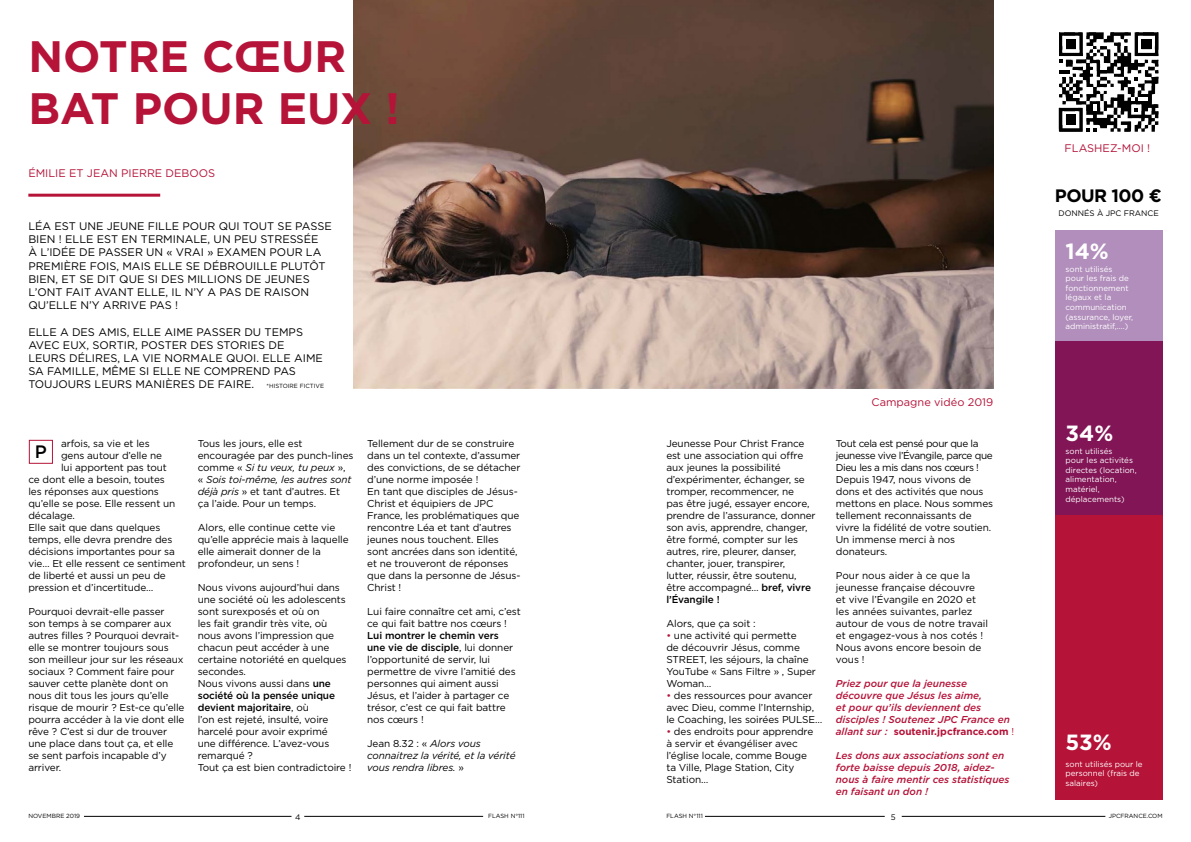
<style>
.page{position:relative;width:1191px;height:842px;background:#fff}
.page>*{position:absolute;margin:0;border:0;box-sizing:border-box;transform-origin:0 0}
.t1{font:700 44px/52.8px "Gotham";color:#b51338}
.t2{font:700 22px "Gotham";color:#fff}
.t3{font:700 18px "Gotham";letter-spacing:-.03em;color:#000}
.t4{font:500 18px "Gotham";color:#000}
.t5{font:11px/13.2px "Gotham";color:#000}
.t6{font:11px "Gotham";color:#b51338}
.t7{font:10px/12px "Gotham";letter-spacing:-.01em;color:#000}
.t8{font:italic 500 10px/12px "Gotham";color:#b51338}
.t9{font:italic 10px/12px "Gotham";letter-spacing:-.01em;color:#000}
.t10{font:8px/9.6px "Gotham";color:#fff}
.t11{font:8px "Gotham";color:#000}
.t12{font:6px "Gotham";color:#000}
.s1{font-style:italic}
.s2{font-weight:500}
.s3{font-style:normal}
.s4{color:#b51338}
.s5{font-weight:700;font-style:normal}
.s6{font-weight:400;font-style:normal}
</style>
<div class="page">
<hr style="left:304px;top:816px;width:179px;height:1px;background:#000">
<hr style="left:84px;top:816px;width:207px;height:1px;background:#000">
<hr style="left:705px;top:816px;width:179px;height:1px;background:#000">
<hr style="left:901px;top:816px;width:204px;height:1px;background:#000">
<img style="left:354px;top:0;width:639px;height:388px">
<hr style="left:28px;top:194px;width:132px;height:3px;background:#b51338">
<div style="left:1054px;top:230px;width:108px;height:569px;background:#b51338"></div>
<div style="left:1054px;top:341px;width:108px;height:174px;background:#821556"></div>
<div style="left:1054px;top:230px;width:108px;height:111px;background:#b28ebc"></div>
<svg style="left:1058px;top:32px;width:101px;height:100px"></svg>
<div style="left:1066px;top:39px;width:10px;height:10px;background:#000"></div>
<div style="left:1066px;top:115px;width:10px;height:10px;background:#000"></div>
<div style="left:1141px;top:39px;width:10px;height:10px;background:#000"></div>
<div style="left:29px;top:440px;width:24px;height:24px;border:1px solid #b51338"></div>
<h1 class="t1" style="left:28px;top:29px;width:373px">NOTRE CŒUR<br>BAT POUR EUX !</h1>
<p class="t6" style="left:28px;top:166px;width:188px">ÉMILIE ET JEAN PIERRE DEBOOS</p>
<p class="t5" style="left:28px;top:219px;width:305px">LÉA EST UNE JEUNE FILLE POUR QUI TOUT SE PASSE BIEN ! ELLE EST EN TERMINALE, UN PEU STRESSÉE<br>À L’IDÉE DE PASSER UN « VRAI » EXAMEN POUR LA PREMIÈRE FOIS, MAIS ELLE SE DÉBROUILLE PLUTÔT BIEN, ET SE DIT QUE SI DES MILLIONS DE JEUNES L’ONT FAIT AVANT ELLE, IL N’Y A PAS DE RAISON QU’ELLE N’Y ARRIVE PAS !</p>
<p class="t5" style="left:28px;top:325px;width:296px">ELLE A DES AMIS, ELLE AIME PASSER DU TEMPS AVEC EUX, SORTIR, POSTER DES STORIES DE LEURS DÉLIRES, LA VIE NORMALE QUOI. ELLE AIME SA FAMILLE, MÊME SI ELLE NE COMPREND PAS TOUJOURS LEURS MANIÈRES DE FAIRE.</p>
<p class="t12" style="left:266px;top:382px;width:59px">*HISTOIRE FICTIVE</p>
<p class="t7" style="left:61px;top:437px;width:90px">arfois, sa vie et les</p>
<p class="t7" style="left:61px;top:449px;width:103px">gens autour d’elle ne</p>
<p class="t7" style="left:61px;top:461px;width:107px">lui apportent pas tout</p>
<p class="t7" style="left:28px;top:473px;width:138px">ce dont elle a besoin, toutes</p>
<p class="t7" style="left:28px;top:485px;width:132px">les réponses aux questions</p>
<p class="t7" style="left:28px;top:497px;width:149px">qu’elle se pose. Elle ressent un</p>
<p class="t7" style="left:28px;top:509px;width:48px">décalage.</p>
<p class="t7" style="left:28px;top:521px;width:134px">Elle sait que dans quelques</p>
<p class="t7" style="left:28px;top:533px;width:145px">temps, elle devra prendre des</p>
<p class="t7" style="left:28px;top:545px;width:148px">décisions importantes pour sa</p>
<p class="t7" style="left:28px;top:557px;width:159px">vie… Et elle ressent ce sentiment</p>
<p class="t7" style="left:28px;top:569px;width:139px">de liberté et aussi un peu de</p>
<p class="t7" style="left:28px;top:581px;width:126px">pression et d’incertitude…</p>
<p class="t7" style="left:28px;top:605px;width:158px">Pourquoi devrait-elle passer<br>son temps à se comparer aux autres filles ? Pourquoi devrait&shy;elle se montrer toujours sous son meilleur jour sur les réseaux sociaux ? Comment faire pour sauver cette planète dont on nous dit tous les jours qu’elle risque de mourir ? Est-ce qu’elle pourra accéder à la vie dont elle rêve ? C’est si dur de trouver une place dans tout ça, et elle se sent parfois incapable d’y arriver.</p>
<h3 class="t4" style="left:35px;top:440px;width:14px">P</h3>
<p class="t7" style="left:198px;top:437px;width:157px">Tous les jours, elle est encouragée par des punch-lines comme « <span class="s1">Si tu veux, tu peux</span> », « <span class="s1">Sois toi-même, les autres sont déjà pris</span> » et tant d’autres. Et ça l’aide. Pour un temps.</p>
<p class="t7" style="left:198px;top:521px;width:152px">Alors, elle continue cette vie qu’elle apprécie mais à laquelle elle aimerait donner de la profondeur, un sens !</p>
<p class="t7" style="left:198px;top:581px;width:155px">Nous vivons aujourd’hui dans une société où les adolescents sont surexposés et où on<br>les fait grandir très vite, où nous avons l’impression que chacun peut accéder à une certaine notoriété en quelques secondes.<br>Nous vivons aussi dans <span class="s2">une société où la pensée unique devient majoritaire</span>, où<br>l’on est rejeté, insulté, voire harcelé pour avoir exprimé<br>une différence. L’avez-vous remarqué ?<br>Tout ça est bien contradictoire !</p>
<p class="t7" style="left:367px;top:437px;width:155px">Tellement dur de se construire dans un tel contexte, d’assumer des convictions, de se détacher d’une norme imposée !<br>En tant que disciples de Jésus-<br>Christ et équipiers de JPC<br>France, les problématiques que rencontre Léa et tant d’autres jeunes nous touchent. Elles sont ancrées dans son identité, et ne trouveront de réponses que dans la personne de Jésus-<br>Christ !</p>
<p class="t7" style="left:367px;top:605px;width:155px">Lui faire connaître cet ami, c’est ce qui fait battre nos cœurs !</p>
<p class="t7" style="left:367px;top:629px;width:150px"><span class="s2">Lui montrer le chemin vers une vie de disciple</span>, lui donner l’opportunité de servir, lui permettre de vivre l’amitié des personnes qui aiment aussi<br>Jésus, et l’aider à partager ce trésor, c’est ce qui fait battre nos cœurs !</p>
<p class="t9" style="left:367px;top:737px;width:150px"><span class="s3">Jean 8.32 : «</span> Alors vous connaitrez la vérité, et la vérité vous rendra libres. <span class="s3">»</span></p>
<p class="t7" style="left:666px;top:437px;width:151px">Jeunesse Pour Christ France est une association qui offre aux jeunes la possibilité d’expérimenter, échanger, se tromper, recommencer, ne<br>pas être jugé, essayer encore, prendre de l’assurance, donner son avis, apprendre, changer, être formé, compter sur les autres, rire, pleurer, danser, chanter, jouer, transpirer,<br>lutter, réussir, être soutenu, être accompagné… <span class="s2">bref, vivre l’Évangile !</span></p>
<p class="t7" style="left:666px;top:617px;width:91px">Alors, que ça soit :</p>
<p class="t7" style="left:666px;top:629px;width:151px"><span class="s4">•</span> une activité qui permette<br>de découvrir Jésus, comme<br>STREET, les séjours, la chaîne<br>YouTube « Sans Filtre » , Super<br>Woman…</p>
<p class="t7" style="left:666px;top:689px;width:157px"><span class="s4">•</span> des ressources pour avancer avec Dieu, comme l’Internship, le Coaching, les soirées PULSE…</p>
<p class="t7" style="left:666px;top:725px;width:148px"><span class="s4">•</span> des endroits pour apprendre à servir et évangéliser avec l’église locale, comme Bouge ta Ville, Plage Station, City<br>Station…</p>
<p class="t6" style="left:871px;top:395px;width:123px">Campagne vidéo 2019</p>
<p class="t7" style="left:835px;top:437px;width:159px">Tout cela est pensé pour que la jeunesse vive l’Évangile, parce que<br>Dieu les a mis dans nos cœurs !<br>Depuis 1947, nous vivons de dons et des activités que nous mettons en place. Nous sommes tellement reconnaissants de vivre la fidélité de votre soutien.<br>Un immense merci à nos donateurs.</p>
<p class="t7" style="left:835px;top:569px;width:154px">Pour nous aider à ce que la jeunesse française découvre<br>et vive l’Évangile en 2020 et les années suivantes, parlez autour de vous de notre travail et engagez-vous à nos cotés !<br>Nous avons encore besoin de vous !</p>
<p class="t8" style="left:835px;top:677px;width:180px">Priez pour que la jeunesse découvre que Jésus les aime,<br>et pour qu’ils deviennent des disciples ! Soutenez JPC France en allant sur : <span class="s5">soutenir.jpcfrance.com</span> <span class="s6">!</span></p>
<p class="t8" style="left:835px;top:749px;width:175px">Les dons aux associations sont en forte baisse depuis 2018, aidez&shy;nous à faire mentir ces statistiques en faisant un don !</p>
<p class="t6" style="left:1064px;top:141px;width:87px">FLASHEZ-MOI !</p>
<h3 class="t3" style="left:1054px;top:183px;width:108px">POUR 100 €</h3>
<p class="t11" style="left:1058px;top:208px;width:102px">DONNÉS À JPC FRANCE</p>
<h2 class="t2" style="left:1065px;top:236px;width:45px">14%</h2>
<p class="t10" style="left:1065px;top:264px;width:69px">sont utilisés<br>pour les frais de fonctionnement légaux et la communication (assurance, loyer, administratif,....)</p>
<h2 class="t2" style="left:1065px;top:418px;width:49px">34%</h2>
<p class="t10" style="left:1065px;top:446px;width:73px">sont utilisés<br>pour les activités directes (location, alimentation, matériel, déplacements)</p>
<h2 class="t2" style="left:1065px;top:728px;width:48px">53%</h2>
<p class="t10" style="left:1065px;top:759px;width:79px">sont utilisés pour le personnel (frais de salaires)</p>
<p class="t12" style="left:28px;top:812px;width:53px">NOVEMBRE 2019</p>
<p class="t11" style="left:295px;top:812px;width:7px">4</p>
<p class="t12" style="left:488px;top:812px;width:38px">FLASH N°111</p>
<p class="t12" style="left:666px;top:812px;width:38px">FLASH N°111</p>
<p class="t11" style="left:890px;top:812px;width:6px">5</p>
<p class="t12" style="left:1108px;top:812px;width:55px">JPCFRANCE.COM</p>
</div>
